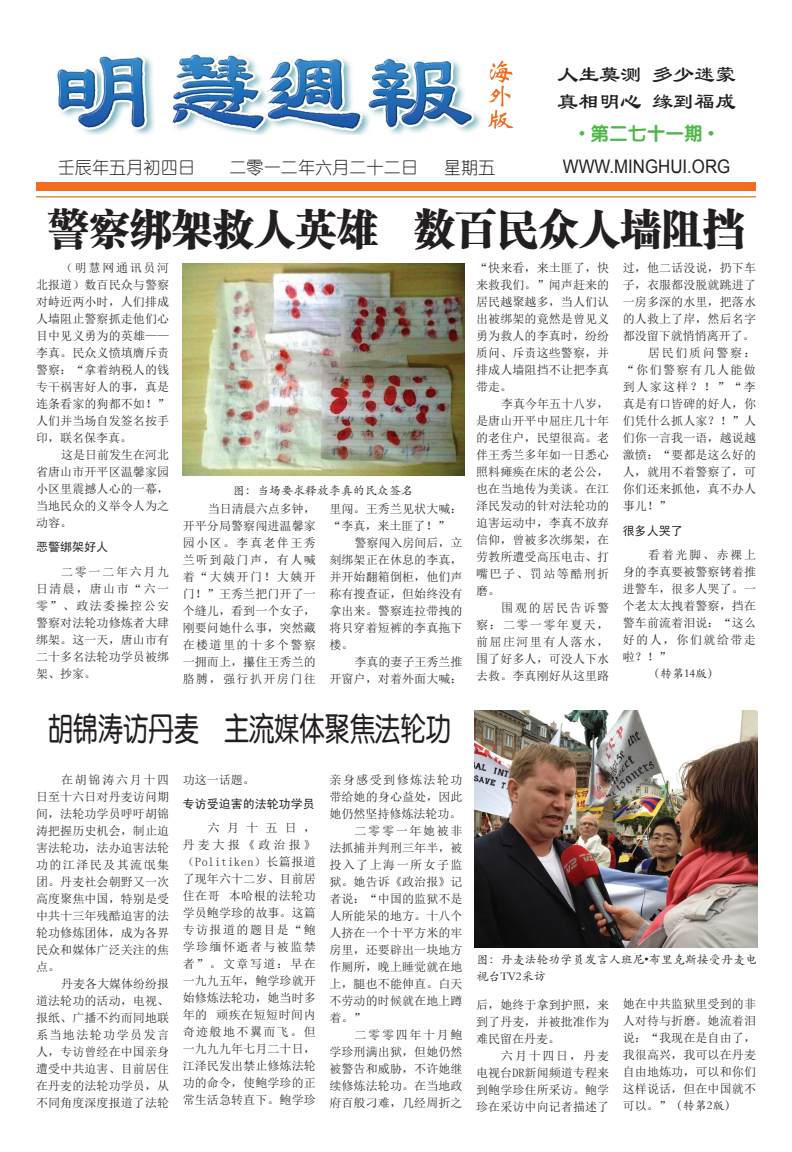
<style>
.page{position:relative;width:792px;height:1152px;background:#fff}
.page>*{position:absolute;margin:0;border:0;box-sizing:border-box;transform-origin:0 0}
.t1{font:42.3px "FZCSJW GB1 0";color:#231f20}
.t2{font:32.4px "FZY3 JW GB1 0";color:#231f20;scale:.78 1}
.t3{font:23.4px/26.5px "Li Su";color:#231f20;scale:.9 1}
.t4{font:18.7px "Arial";color:#231f20;scale:.9 1}
.t5{font:18.7px "FZY4 JW GB1 0";color:#4cb848}
.t6{font:17.2px "You Yuan";color:#231f20}
.t7{font:12px/17px "Sim Sun";letter-spacing:.01em;color:#231f20;text-align:justify}
.t8{font:12px/17px "ST Kaiti";color:#231f20}
.t9{font:12px "Sim Sun";letter-spacing:.12em;color:#231f20}
.t10{font:12px "Sim Sun";letter-spacing:.145em;color:#231f20}
.t11{font:12px "Sim Hei";color:#231f20}
.s1{font-family:"Arial"}
.s2{font-family:"Sim Sun"}
</style>
<div class="page">
<hr style="left:36px;top:196px;width:720px;height:1px;background:#d06f18">
<div style="left:36px;top:182px;width:720px;height:9px;background:#f36c21"></div>
<svg style="left:488px;top:61px;width:25px;height:68px"></svg>
<img style="left:57px;top:54px;width:424px;height:80px">
<img style="left:182px;top:264px;width:282px;height:211px">
<img style="left:474px;top:711px;width:284px;height:237px">
<h3 class="t3" style="left:557px;top:61px;width:200px">人生莫测 多少迷蒙真相明心 缘到福成</h3>
<h3 class="t6" style="left:58px;top:158px;width:139px">壬辰年五月初四日</h3>
<h3 class="t6" style="left:229px;top:158px;width:190px">二零一二年六月二十二日</h3>
<h3 class="t6" style="left:444px;top:158px;width:53px">星期五</h3>
<h3 class="t5" style="left:579px;top:122px;width:137px"><span class="s1">•</span> 第二七十一期 <span class="s1">•</span></h3>
<h3 class="t4" style="left:563px;top:154px;width:188px">WWW.MINGHUI.ORG</h3>
<h1 class="t1" style="left:47px;top:205px;width:699px">警察绑架救人英雄 数百民众人墙阻挡</h1>
<p class="t7" style="left:36px;top:259px;width:135px;text-indent:25px">（明慧网通讯员河北报道）数百民众与警察对峙近两小时，人们排成人墙阻止警察抓走他们心目中见义勇为的英雄——李真。民众义愤填膺斥责警察：“拿着纳税人的钱专干祸害好人的事，真是连条看家的狗都不如！”人们并当场自发签名按手印，联名保李真。</p>
<p class="t7" style="left:36px;top:446px;width:135px;text-indent:25px">这是日前发生在河北省唐山市开平区温馨家园小区里震撼人心的一幕，当地民众的义举令人为之动容。</p>
<p class="t11" style="left:36px;top:541px;width:73px">恶警绑架好人</p>
<p class="t7" style="left:36px;top:563px;width:135px;text-indent:25px">二零一二年六月九日清晨，唐山市“六一零”、政法委操控公安警察对法轮功修炼者大肆绑架。这一天，唐山市有二十多名法轮功学员被绑架、抄家。</p>
<p class="t8" style="left:233px;top:481px;width:181px">图：当场要求释放李真的民众签名</p>
<p class="t7" style="left:183px;top:500px;width:135px;text-indent:25px">当日清晨六点多钟，开平分局警察闯进温馨家园小区。李真老伴王秀兰听到敲门声，有人喊着“大姨开门！大姨开门！”王秀兰把门开了一个缝儿，看到一个女子，刚要问她什么事，突然藏在楼道里的十多个警察一拥而上，攥住王秀兰的胳膊，强行扒开房门往</p>
<p class="t7" style="left:329px;top:500px;width:135px">里闯。王秀兰见状大喊：“李真，来土匪了！”</p>
<p class="t7" style="left:329px;top:534px;width:135px;text-indent:25px">警察闯入房间后，立刻绑架正在休息的李真，并开始翻箱倒柜，他们声称有搜查证，但始终没有拿出来。警察连拉带拽的将只穿着短裤的李真拖下楼。</p>
<p class="t7" style="left:329px;top:653px;width:135px;text-align:right">李真的妻子王秀兰推<br>开窗户，对着外面大喊：</p>
<h2 class="t2" style="left:48px;top:712px;width:518px">胡锦涛访丹麦　主流媒体聚焦法轮功</h2>
<p class="t7" style="left:36px;top:771px;width:135px;text-indent:25px">在胡锦涛六月十四日至十六日对丹麦访问期间，法轮功学员呼吁胡锦涛把握历史机会，制止迫害法轮功，法办迫害法轮功的江泽民及其流氓集团。丹麦社会朝野又一次高度聚焦中国，特别是受中共十三年残酷迫害的法轮功修炼团体，成为各界民众和媒体广泛关注的焦点。</p>
<p class="t7" style="left:36px;top:975px;width:135px;text-indent:25px">丹麦各大媒体纷纷报道法轮功的活动，电视、报纸、广播不约而同地联系当地法轮功学员发言人，专访曾经在中国亲身遭受中共迫害、目前居住在丹麦的法轮功学员，从不同角度深度报道了法轮</p>
<p class="t7" style="left:183px;top:771px;width:73px">功这一话题。</p>
<p class="t11" style="left:183px;top:798px;width:133px">专访受迫害的法轮功学员</p>
<p class="t7" style="left:183px;top:819px;width:135px;text-indent:25px">六月十五日，丹麦大报《政治报》（Politiken）长篇报道了现年六十二岁、目前居住在哥 本哈根的法轮功学员鲍学珍的故事。这篇专访报道的题目是“鲍学珍缅怀逝者与被监禁者”。文章写道：早在一九九五年，鲍学珍就开始修炼法轮功，她当时多年的 顽疾在短短时间内奇迹般地不翼而飞。但一九九九年七月二十日，江泽民发出禁止修炼法轮功的命令，使鲍学珍的正常生活急转直下。鲍学珍</p>
<p class="t9" style="left:329px;top:773px;width:135px">亲身感受到修炼法轮功</p>
<p class="t7" style="left:329px;top:788px;width:135px">带给她的身心益处，因此</p>
<p class="t7" style="left:329px;top:805px;width:133px">她仍然坚持修炼法轮功。</p>
<p class="t10" style="left:355px;top:824px;width:110px">二零零一年她被非</p>
<p class="t7" style="left:329px;top:839px;width:135px">法抓捕并判刑三年半，被</p>
<p class="t9" style="left:329px;top:859px;width:135px">投入了上海一所女子监</p>
<p class="t7" style="left:329px;top:873px;width:135px">狱。她告诉《政治报》记</p>
<p class="t7" style="left:329px;top:890px;width:135px">者说：“中国的监狱不是</p>
<p class="t7" style="left:329px;top:907px;width:135px">人所能呆的地方。十八个</p>
<p class="t7" style="left:329px;top:924px;width:135px">人挤在一个十平方米的牢</p>
<p class="t7" style="left:329px;top:941px;width:135px">房里，还要辟出一块地方</p>
<p class="t7" style="left:329px;top:958px;width:135px">作厕所，晚上睡觉就在地</p>
<p class="t7" style="left:329px;top:975px;width:135px">上，腿也不能伸直。白天</p>
<p class="t7" style="left:329px;top:992px;width:135px">不劳动的时候就在地上蹲</p>
<p class="t7" style="left:329px;top:1009px;width:37px">着。”</p>
<p class="t10" style="left:355px;top:1029px;width:110px">二零零四年十月鲍</p>
<p class="t7" style="left:329px;top:1043px;width:135px">学珍刑满出狱，但她仍然</p>
<p class="t7" style="left:329px;top:1060px;width:135px">被警告和威胁，不许她继</p>
<p class="t7" style="left:329px;top:1077px;width:135px">续修炼法轮功。在当地政</p>
<p class="t7" style="left:329px;top:1094px;width:135px">府百般刁难，几经周折之</p>
<p class="t7" style="left:476px;top:260px;width:135px">“快来看，来土匪了，快来救我们。”闻声赶来的居民越聚越多，当人们认出被绑架的竟然是曾见义勇为救人的李真时，纷纷质问、斥责这些警察，并排成人墙阻挡不让把李真带走。</p>
<p class="t7" style="left:476px;top:396px;width:135px;text-indent:25px">李真今年五十八岁，是唐山开平中屈庄几十年的老住户，民望很高。老伴王秀兰多年如一日悉心照料瘫痪在床的老公公，也在当地传为美谈。在江泽民发动的针对法轮功的迫害运动中，李真不放弃信仰，曾被多次绑架，在劳教所遭受高压电击、打嘴巴子、罚站等酷刑折磨。</p>
<p class="t7" style="left:476px;top:600px;width:135px;text-indent:25px">围观的居民告诉警察：二零一零年夏天，前屈庄河里有人落水，围了好多人，可没人下水去救。李真刚好从这里路</p>
<p class="t7" style="left:623px;top:260px;width:135px">过，他二话没说，扔下车</p>
<p class="t7" style="left:623px;top:277px;width:135px">子，衣服都没脱就跳进了</p>
<p class="t7" style="left:623px;top:294px;width:135px">一房多深的水里，把落水</p>
<p class="t7" style="left:623px;top:311px;width:135px">的人救上了岸，然后名字</p>
<p class="t7" style="left:623px;top:328px;width:133px">都没留下就悄悄离开了。</p>
<p class="t10" style="left:648px;top:347px;width:110px">居民们质问警察：</p>
<p class="t9" style="left:623px;top:364px;width:135px">“你们警察有几人能做</p>
<p class="t7" style="left:623px;top:379px;width:135px">到人家这样？！”“李</p>
<p class="t7" style="left:623px;top:396px;width:135px">真是有口皆碑的好人，你</p>
<p class="t7" style="left:623px;top:413px;width:135px">们凭什么抓人家？！”人</p>
<p class="t7" style="left:623px;top:430px;width:135px">们你一言我一语，越说越</p>
<p class="t7" style="left:623px;top:447px;width:135px">激愤：“要都是这么好的</p>
<p class="t7" style="left:623px;top:464px;width:135px">人，就用不着警察了，可</p>
<p class="t7" style="left:623px;top:481px;width:135px">你们还来抓他，真不办人</p>
<p class="t7" style="left:623px;top:498px;width:49px">事儿！”</p>
<p class="t11" style="left:623px;top:524px;width:61px">很多人哭了</p>
<p class="t7" style="left:623px;top:546px;width:135px;text-indent:25px">看着光脚、赤裸上身的李真要被警察铐着推进警车，很多人哭了。一个老太太拽着警察，挡在警车前流着泪说：“这么好的人，你们就给带走啦？！”</p>
<p class="t8" style="left:648px;top:665px;width:73px">（转第14版）</p>
<p class="t8" style="left:476px;top:950px;width:282px">图：丹麦法轮功学员发言人班尼•布里克斯接受丹麦电视台TV2采访</p>
<p class="t7" style="left:476px;top:996px;width:135px">后，她终于拿到护照，来到了丹麦，并被批准作为难民留在丹麦。</p>
<p class="t7" style="left:476px;top:1047px;width:135px;text-indent:25px">六月十四日，丹麦电视台DR新闻频道专程来到鲍学珍住所采访。鲍学珍在采访中向记者描述了</p>
<p class="t7" style="left:623px;top:995px;width:135px">她在中共监狱里受到的非人对待与折磨。她流着泪说：“我现在是自由了，我很高兴，我可以在丹麦自由地炼功，可以和你们这样说话，但在中国就不</p>
<p class="t8" style="left:623px;top:1097px;width:115px"><span class="s2">可以。”</span>（转第2版）</p>
</div>
